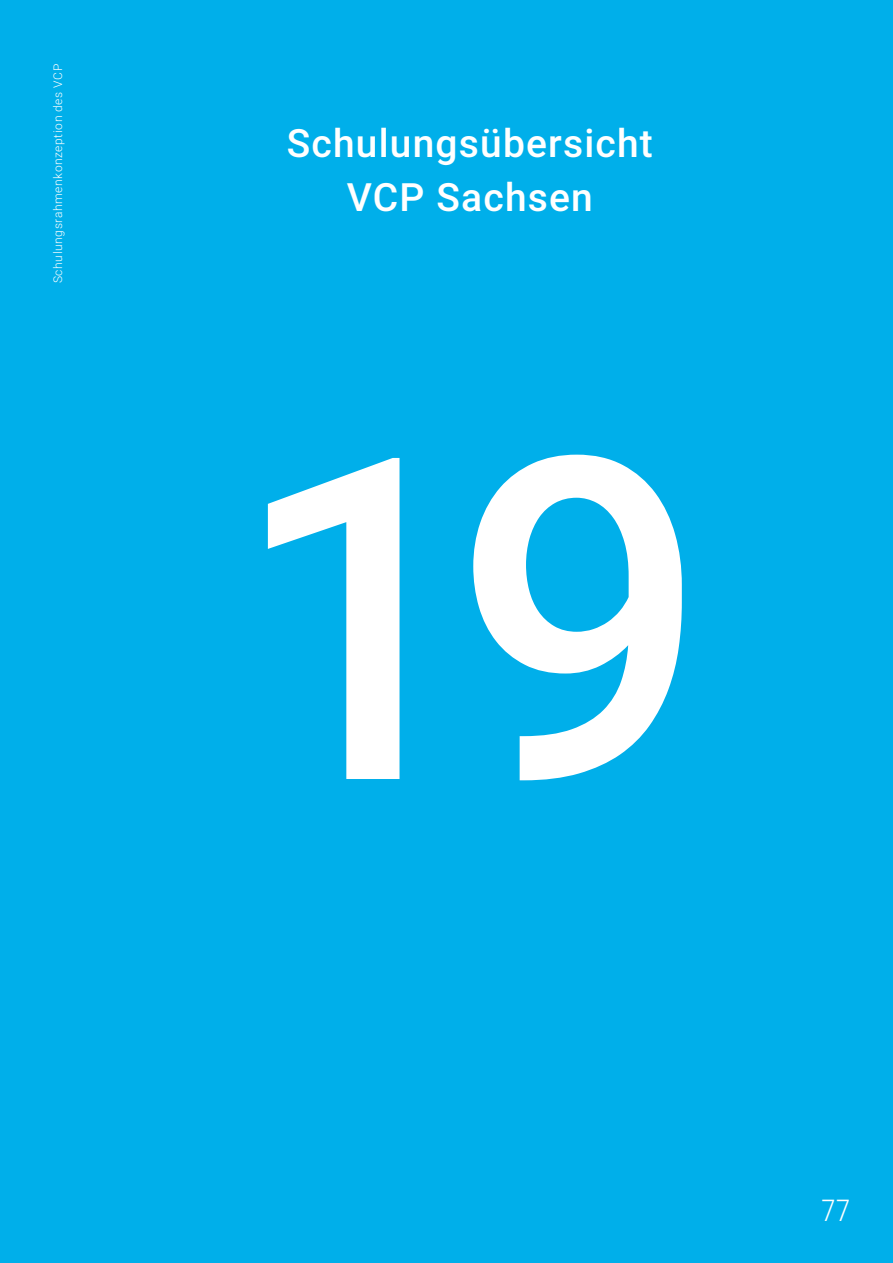
<style>
.page{position:relative;width:893px;height:1263px;background:#00afea}
.page>*{position:absolute;margin:0;border:0;box-sizing:border-box;transform-origin:0 0}
.t1{font:500 450px "Roboto";color:#fff}
._1_pink{font:500 39px/54px "Roboto";letter-spacing:.03em;color:#fff;text-align:center}
.t2{font:300 30px "Roboto Condensed";color:#fff}
.t3{font:300 12px "Roboto";letter-spacing:.05em;color:#fff}
</style>
<div class="page">
<p class="t3" style="left:49px;top:283px;width:221px;rotate:-90deg">Schulungsrahmenkonzeption des VCP</p>
<p class="_1_pink" style="left:287px;top:115px;width:368px">Schulungsübersicht<br>VCP Sachsen</p>
<h1 class="t1" style="left:231px;top:304px;width:479px">19</h1>
<h3 class="t2" style="left:821px;top:1189px;width:31px">77</h3>
</div>
